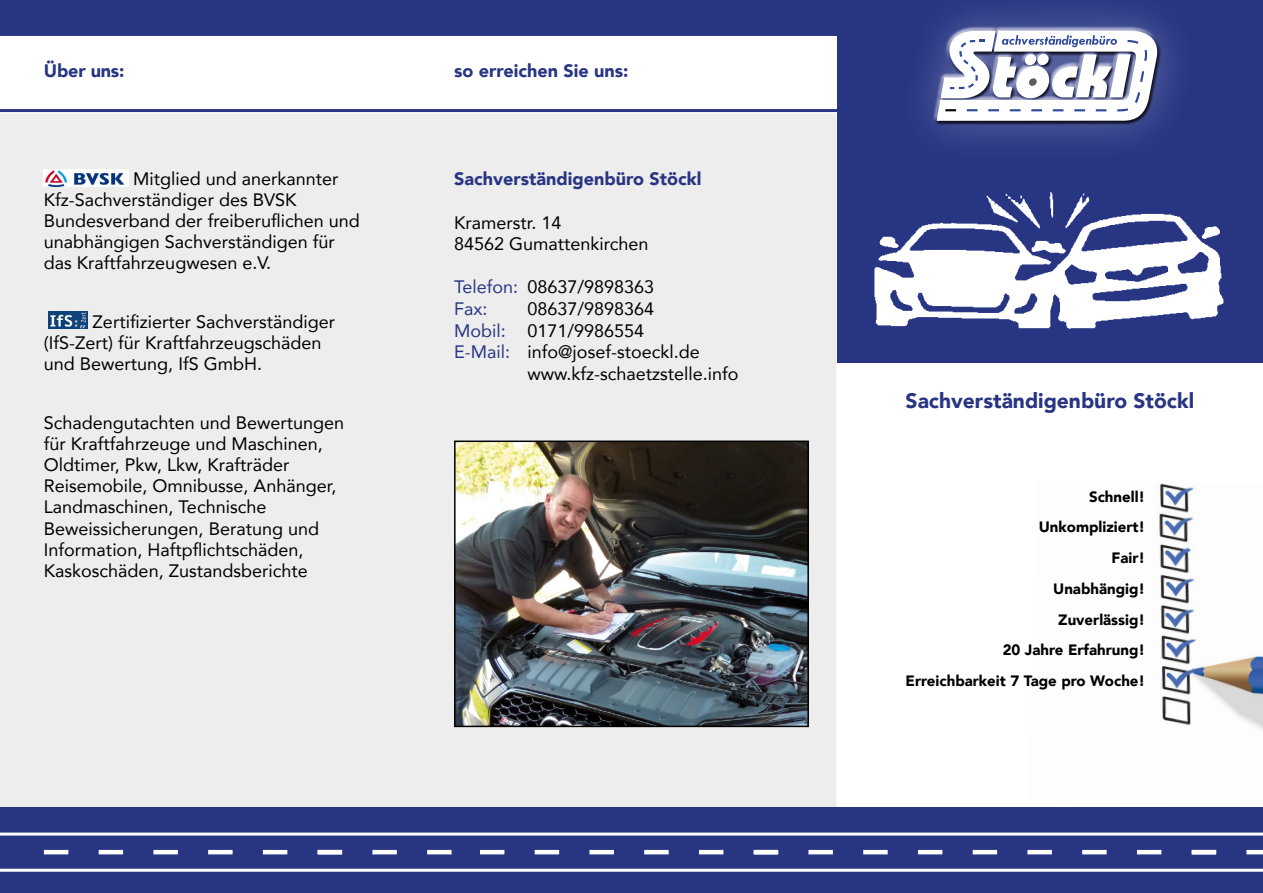
<style>
.page{position:relative;width:1263px;height:893px;background:#fff}
.page>*{position:absolute;margin:0;border:0;box-sizing:border-box;transform-origin:0 0}
.t1{font:900 21px "Avenir";color:#283583}
.t2{font:18px/21px "Avenir";color:#000}
.t3{font:900 18px "Avenir";color:#283583}
.t4{font:900 15px/30.8px "Avenir";color:#000;text-align:right}
.s1{color:#283583}
</style>
<div class="page">
<div style="left:0;top:112px;width:838px;height:696px;background:#ededed"></div>
<div style="left:838px;top:0;width:425px;height:362px;background:#283583"></div>
<div style="left:0;top:0;width:864px;height:34px;background:#283583"></div>
<img style="left:1159px;top:483px;width:104px;height:246px">
<div style="left:0;top:808px;width:1263px;height:85px;background:#283583"></div>
<hr style="left:0;top:869px;width:1263px;height:3px;background:#fff">
<hr style="left:0;top:833px;width:1263px;height:3px;background:#fff">
<hr style="left:44px;top:850px;width:24px;height:4px;background:#fff">
<hr style="left:480px;top:850px;width:24px;height:4px;background:#fff">
<hr style="left:918px;top:850px;width:24px;height:4px;background:#fff">
<hr style="left:208px;top:850px;width:25px;height:4px;background:#fff">
<hr style="left:644px;top:850px;width:25px;height:4px;background:#fff">
<hr style="left:1082px;top:850px;width:25px;height:4px;background:#fff">
<hr style="left:99px;top:850px;width:24px;height:4px;background:#fff">
<hr style="left:535px;top:850px;width:24px;height:4px;background:#fff">
<hr style="left:973px;top:850px;width:24px;height:4px;background:#fff">
<hr style="left:263px;top:850px;width:24px;height:4px;background:#fff">
<hr style="left:699px;top:850px;width:24px;height:4px;background:#fff">
<hr style="left:1137px;top:850px;width:24px;height:4px;background:#fff">
<hr style="left:372px;top:850px;width:25px;height:4px;background:#fff">
<hr style="left:808px;top:850px;width:25px;height:4px;background:#fff">
<hr style="left:1246px;top:850px;width:17px;height:4px;background:#fff">
<hr style="left:153px;top:850px;width:25px;height:4px;background:#fff">
<hr style="left:589px;top:850px;width:25px;height:4px;background:#fff">
<hr style="left:1027px;top:850px;width:25px;height:4px;background:#fff">
<hr style="left:318px;top:850px;width:24px;height:4px;background:#fff">
<hr style="left:754px;top:850px;width:24px;height:4px;background:#fff">
<hr style="left:1192px;top:850px;width:24px;height:4px;background:#fff">
<hr style="left:427px;top:850px;width:25px;height:4px;background:#fff">
<hr style="left:863px;top:850px;width:25px;height:4px;background:#fff">
<hr style="left:0;top:109px;width:838px;height:3px;background:#283583">
<hr style="left:0;top:33px;width:838px;height:3px;background:#283583">
<img style="left:838px;top:191px;width:425px;height:172px">
<img style="left:44px;top:170px;width:84px;height:16px">
<img style="left:49px;top:312px;width:39px;height:16px">
<img style="left:457px;top:444px;width:349px;height:280px">
<div style="left:454px;top:441px;width:355px;height:286px;border:2px solid #000"></div>
<div style="left:896px;top:0;width:303px;height:164px;background:#fff;opacity:.35"></div>
<div style="left:932px;top:26px;width:226px;height:98px;background:#fff;opacity:.75"></div>
<div style="left:933px;top:33px;width:228px;height:92px;background:#000;opacity:.75"></div>
<svg style="left:937px;top:31px;width:220px;height:90px;background:#c7cbda"></svg>
<p class="t3" style="left:44px;top:56px;width:82px">Über uns:</p>
<p class="t3" style="left:454px;top:56px;width:176px">so erreichen Sie uns:</p>
<p class="t2" style="left:44px;top:168px;width:317px;text-indent:89px">Mitglied und anerkannter<br>Kfz-Sachverständiger des BVSK<br>Bundesverband der freiberuflichen und unabhängigen Sachverständigen für das Kraftfahrzeugwesen e.V.</p>
<p class="t2" style="left:44px;top:311px;width:293px;text-indent:49px">Zertifizierter Sachverständiger (IfS-Zert) für Kraftfahrzeugschäden und Bewertung, IfS GmbH.</p>
<p class="t2" style="left:44px;top:412px;width:302px">Schadengutachten und Bewertungen für Kraftfahrzeuge und Maschinen, Oldtimer, Pkw, Lkw, Krafträder Reisemobile, Omnibusse, Anhänger, Landmaschinen, Technische Beweissicherungen, Beratung und Information, Haftpflichtschäden, Kaskoschäden, Zustandsberichte</p>
<p class="t3" style="left:454px;top:164px;width:249px">Sachverständigenbüro Stöckl</p>
<p class="t2" style="left:454px;top:211px;width:196px;line-height:21.6px">Kramerstr. 14<br>84562 Gumattenkirchen</p>
<p class="t2" style="left:454px;top:276px;width:202px;line-height:21.6px"><span class="s1">Telefon:</span> 08637/9898363<br><span class="s1">Fax:</span></p>
<p class="t2" style="left:527px;top:298px;width:128px">08637/9898364</p>
<p class="t2" style="left:454px;top:319px;width:192px"><span class="s1">Mobil:</span> 0171/9986554</p>
<p class="t2" style="left:454px;top:341px;width:247px"><span class="s1">E-Mail:</span> info@josef-stoeckl.de</p>
<p class="t2" style="left:527px;top:363px;width:213px">www.kfz-schaetzstelle.info</p>
<p class="t1" style="left:905px;top:383px;width:290px">Sachverständigenbüro Stöckl</p>
<p class="t4" style="left:905px;top:481px;width:241px">Schnell!<br>Unkompliziert!<br>Fair!<br>Unabhängig!<br>Zuverlässig!<br>20 Jahre Erfahrung!<br>Erreichbarkeit 7 Tage pro Woche!</p>
</div>
